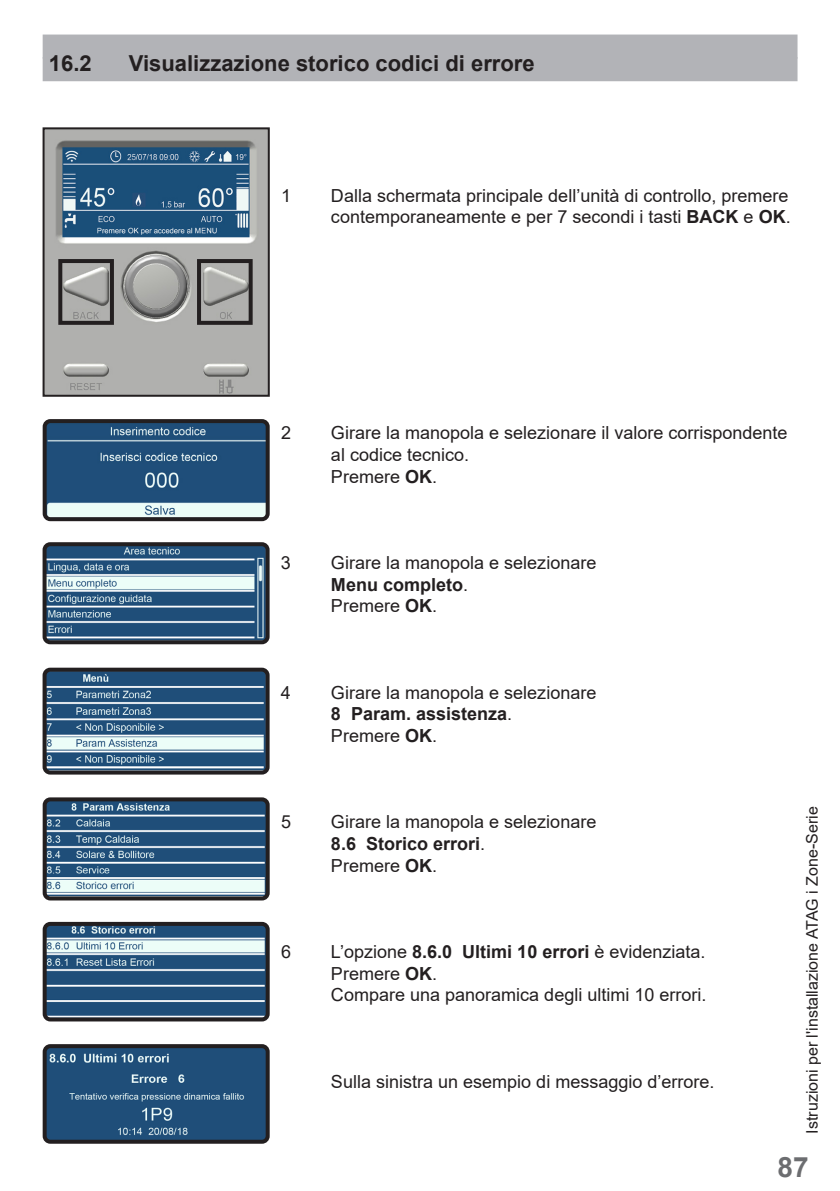
<style>
.page{position:relative;width:840px;height:1191px;background:#fff}
.page>*{position:absolute;margin:0;border:0;box-sizing:border-box;transform-origin:0 0}
.t1{font:700 28px "Arial";color:#6c6d70}
.subkop{font:700 22px "Arial";color:#231f20}
.Gewone_tekst_vooraan{font:18px/21.6px "Arial";color:#231f20}
.Gewone_tekst_vooraan-2{font:700 18px "Arial";color:#231f20}
.t2{font:16px "Arial";color:#231f20}
.s1{font-weight:700}
.s2{font-weight:400}
</style>
<div class="page">
<div style="left:43px;top:57px;width:754px;height:24px;background:#b2b3b7"></div>
<div style="left:43px;top:35px;width:754px;height:24px;background:#b2b3b7"></div>
<img style="left:48px;top:424px;width:216px;height:92px">
<div style="left:43px;top:419px;width:226px;height:102px;border:4px solid #231f20;border-radius:6px"></div>
<img style="left:48px;top:547px;width:216px;height:92px">
<div style="left:43px;top:542px;width:226px;height:102px;border:4px solid #231f20;border-radius:6px"></div>
<img style="left:48px;top:672px;width:216px;height:97px">
<div style="left:43px;top:667px;width:226px;height:107px;border:4px solid #231f20;border-radius:6px"></div>
<img style="left:48px;top:802px;width:216px;height:93px">
<div style="left:43px;top:797px;width:226px;height:103px;border:4px solid #231f20;border-radius:6px"></div>
<img style="left:48px;top:927px;width:216px;height:89px">
<div style="left:43px;top:922px;width:226px;height:99px;border:4px solid #231f20;border-radius:6px"></div>
<img style="left:48px;top:1049px;width:216px;height:89px">
<div style="left:43px;top:1044px;width:226px;height:99px;border:4px solid #231f20;border-radius:6px"></div>
<img style="left:46px;top:130px;width:220px;height:264px">
<div style="left:43px;top:127px;width:226px;height:270px;border:2px solid #231f20"></div>
<div style="left:197px;top:259px;width:55px;height:66px;border:4px solid #231f20"></div>
<div style="left:58px;top:259px;width:56px;height:66px;border:4px solid #231f20"></div>
<p class="subkop" style="left:49px;top:47px;width:44px">16.2</p>
<p class="subkop" style="left:129px;top:47px;width:407px">Visualizzazione storico codici di errore</p>
<p class="Gewone_tekst_vooraan" style="left:281px;top:184px;width:12px">1</p>
<p class="Gewone_tekst_vooraan" style="left:331px;top:184px;width:461px">Dalla schermata principale dell’unità di controllo, premere contemporaneamente e per 7 secondi i tasti <span class="s1">BACK</span> e <span class="s1">OK</span>.</p>
<p class="Gewone_tekst_vooraan" style="left:281px;top:422px;width:12px">2</p>
<p class="Gewone_tekst_vooraan" style="left:331px;top:422px;width:458px">Girare la manopola e selezionare il valore corrispondente al codice tecnico.</p>
<p class="Gewone_tekst_vooraan" style="left:331px;top:465px;width:108px">Premere <span class="s1">OK</span>.</p>
<p class="Gewone_tekst_vooraan" style="left:281px;top:552px;width:12px">3</p>
<p class="Gewone_tekst_vooraan" style="left:331px;top:552px;width:267px">Girare la manopola e selezionare</p>
<p class="Gewone_tekst_vooraan-2" style="left:331px;top:571px;width:139px">Menu completo<span class="s2">.</span></p>
<p class="Gewone_tekst_vooraan" style="left:331px;top:595px;width:108px">Premere <span class="s1">OK</span>.</p>
<p class="Gewone_tekst_vooraan" style="left:281px;top:681px;width:12px">4</p>
<p class="Gewone_tekst_vooraan" style="left:331px;top:681px;width:267px">Girare la manopola e selezionare</p>
<p class="Gewone_tekst_vooraan-2" style="left:331px;top:701px;width:183px">8 Param. assistenza<span class="s2">.</span></p>
<p class="Gewone_tekst_vooraan" style="left:331px;top:724px;width:108px">Premere <span class="s1">OK</span>.</p>
<p class="Gewone_tekst_vooraan" style="left:281px;top:811px;width:12px">5</p>
<p class="Gewone_tekst_vooraan" style="left:331px;top:811px;width:267px">Girare la manopola e selezionare</p>
<p class="Gewone_tekst_vooraan-2" style="left:331px;top:831px;width:156px">8.6 Storico errori<span class="s2">.</span></p>
<p class="Gewone_tekst_vooraan" style="left:331px;top:854px;width:108px">Premere <span class="s1">OK</span>.</p>
<p class="Gewone_tekst_vooraan" style="left:281px;top:940px;width:12px">6</p>
<p class="Gewone_tekst_vooraan" style="left:331px;top:940px;width:376px">L’opzione <span class="s1">8.6.0 Ultimi 10 errori</span> è evidenziata.</p>
<p class="Gewone_tekst_vooraan" style="left:331px;top:962px;width:108px">Premere <span class="s1">OK</span>.</p>
<p class="Gewone_tekst_vooraan" style="left:331px;top:984px;width:377px">Compare una panoramica degli ultimi 10 errori.</p>
<p class="Gewone_tekst_vooraan" style="left:331px;top:1070px;width:385px">Sulla sinistra un esempio di messaggio d’errore.</p>
<p class="t2" style="left:800px;top:1133px;width:329px;rotate:-90deg">Istruzioni per l'installazione ATAG i Zone-Serie</p>
<h1 class="t1" style="left:777px;top:1147px;width:33px">87</h1>
</div>
